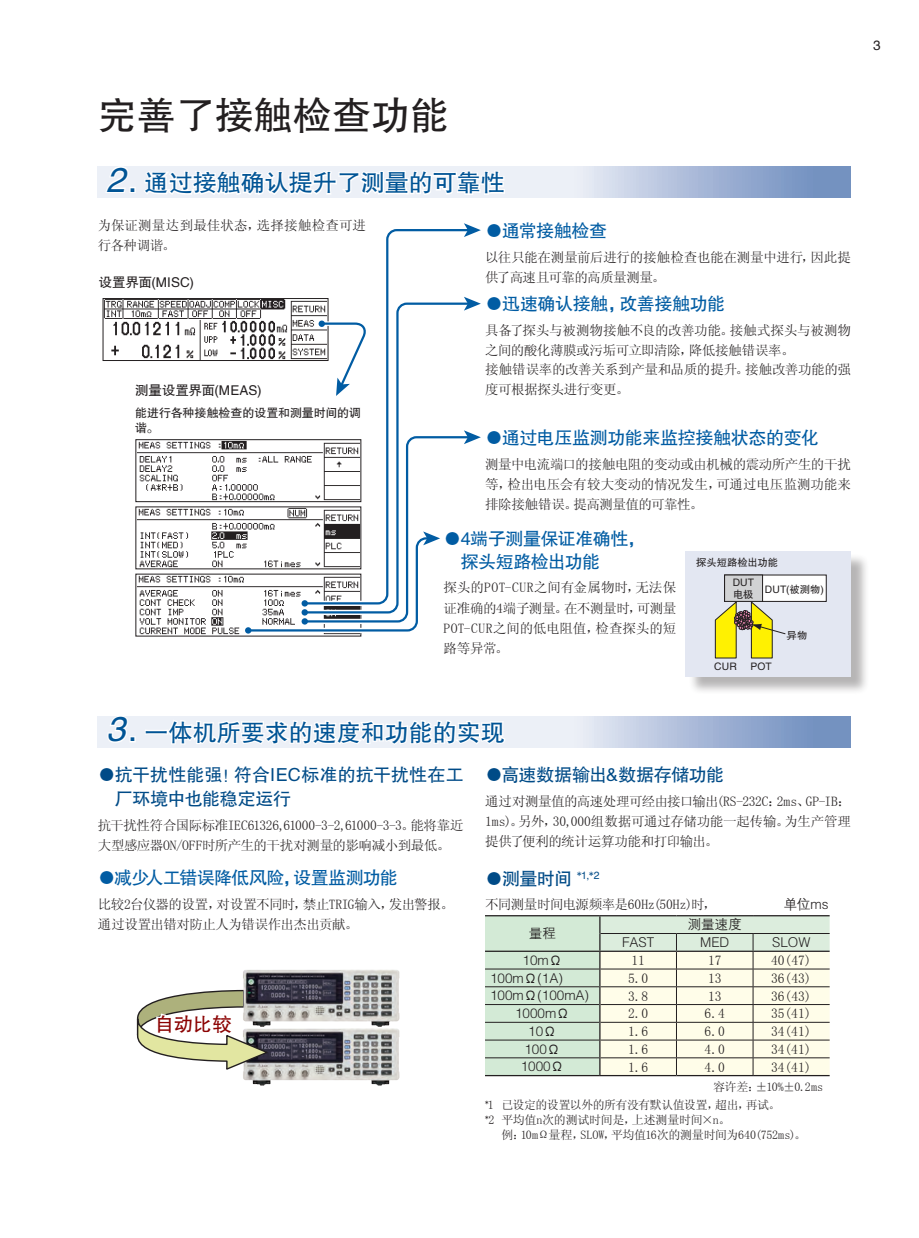
<style>
.page{position:relative;width:919px;height:1238px;background:#fff}
.page>*{position:absolute;margin:0;border:0;box-sizing:border-box;transform-origin:0 0}
.t1{font:39px "FZHTJW GB1 0";color:#231f20}
.t2{font:24px "FZHTJW GB1 0";color:#005495}
.t3{font:19.35px "FZHTJW GB1 0";color:#8b0202}
.t4{font:18px/22.5px "FZHTJW GB1 0";letter-spacing:-.025em;color:#015ca3}
.t5{font:18px/24px "FZHTJW GB1 0";letter-spacing:-.01em;color:#004b87}
.t6{font:13.5px/20.2px "Sim Sun";letter-spacing:-.025em;color:#231f20}
.t7{font:13.5px "FZZDXJW GB1 0";color:#231f20}
.t8{font:13.5px/19.5px "Sim Sun";letter-spacing:.01em;color:#231f20}
.t9{font:13.5px "FZHTJW GB1 0";letter-spacing:-.005em;color:#231f20}
.t10{font:12px/15px "Sim Sun";letter-spacing:-.025em;color:#231f20}
.t11{font:12px/15px "FZHTJW GB1 0";letter-spacing:-.01em;color:#231f20}
.t12{font:10.35px/11.4px "FZHTJW GB1 0";letter-spacing:.005em;color:#231f20}
.s1{font-style:italic;font-size:34.5px}
.s2{font-size:34.5px}
</style>
<div class="page">
<svg style="left:98px;top:716px;width:752px;height:31px;background:#b7c5df"></svg>
<svg style="left:144px;top:716px;width:362px;height:32px"></svg>
<svg style="left:107px;top:716px;width:22px;height:28px"></svg>
<div style="left:129px;top:736px;width:7px;height:6px;border:3px solid #fff"></div>
<svg style="left:485px;top:916px;width:344px;height:158px;background:#dfe7d5"></svg>
<hr style="left:485px;top:915px;width:115px;height:1px;background:#231f20">
<hr style="left:600px;top:915px;width:76px;height:1px;background:#231f20">
<hr style="left:676px;top:915px;width:77px;height:1px;background:#231f20">
<hr style="left:753px;top:915px;width:76px;height:1px;background:#231f20">
<hr style="left:485px;top:950px;width:115px;height:1px;background:#231f20">
<hr style="left:600px;top:950px;width:76px;height:1px;background:#231f20">
<hr style="left:676px;top:950px;width:77px;height:1px;background:#231f20">
<hr style="left:753px;top:950px;width:76px;height:1px;background:#231f20">
<hr style="left:485px;top:1074px;width:115px;height:2px;background:#231f20">
<hr style="left:600px;top:1074px;width:76px;height:2px;background:#231f20">
<hr style="left:676px;top:1074px;width:77px;height:2px;background:#231f20">
<hr style="left:753px;top:1074px;width:76px;height:2px;background:#231f20">
<svg style="left:98px;top:167px;width:752px;height:31px;background:#b6c4de"></svg>
<svg style="left:104px;top:166px;width:26px;height:28px"></svg>
<div style="left:129px;top:187px;width:7px;height:6px;border:3px solid #fff"></div>
<div style="left:688px;top:553px;width:187px;height:148px;background:#231f20;opacity:.33"></div>
<div style="left:685px;top:551px;width:165px;height:125px;background:#e3e7f2"></div>
<div style="left:724px;top:575px;width:102px;height:26px;background:#fff"></div>
<div style="left:724px;top:575px;width:38px;height:26px;background:#d1d2d4"></div>
<div style="left:724px;top:574px;width:38px;height:27px;border:1px solid #231f20"></div>
<svg style="left:714px;top:600px;width:72px;height:58px"></svg>
<img style="left:243px;top:1028px;width:156px;height:57px">
<svg style="left:136px;top:989px;width:133px;height:82px"></svg>
<img style="left:243px;top:970px;width:156px;height:56px">
<svg style="left:471px;top:299px;width:10px;height:9px"></svg>
<svg style="left:386px;top:237px;width:85px;height:193px"></svg>
<svg style="left:141px;top:166px;width:365px;height:71px"></svg>
<svg style="left:135px;top:430px;width:346px;height:207px"></svg>
<svg style="left:102px;top:298px;width:264px;height:98px"></svg>
<div style="left:318px;top:320px;width:7px;height:7px;background:#015ca3;border-radius:50%"></div>
<h1 class="t1" style="left:98px;top:93px;width:352px">完善了接触检查功能</h1>
<h2 class="t2" style="left:106px;top:170px;width:400px"><span class="s1">2</span><span class="s2">.</span> 通过接触确认提升了测量的可靠性</h2>
<p class="t8" style="left:98px;top:216px;width:269px">为保证测量达到最佳状态，选择接触检查可进行各种调谐。</p>
<h3 class="t4" style="left:485px;top:219px;width:124px">●通常接触检查</h3>
<p class="t6" style="left:485px;top:246px;width:367px">以往只能在测量前后进行的接触检查也能在测量中进行，因此提供了高速且可靠的高质量测量。</p>
<p class="t9" style="left:99px;top:275px;width:97px">设置界面(MISC)</p>
<p class="t9" style="left:135px;top:382px;width:128px">测量设置界面(MEAS)</p>
<p class="t11" style="left:135px;top:405px;width:227px">能进行各种接触检查的设置和测量时间的调谐。</p>
<h3 class="t4" style="left:485px;top:293px;width:242px">●迅速确认接触，改善接触功能</h3>
<p class="t6" style="left:485px;top:320px;width:367px;line-height:19.5px">具备了探头与被测物接触不良的改善功能。接触式探头与被测物之间的酸化薄膜或污垢可立即清除，降低接触错误率。<br>接触错误率的改善关系到产量和品质的提升。接触改善功能的强度可根据探头进行变更。</p>
<h3 class="t4" style="left:485px;top:426px;width:336px">●通过电压监测功能来监控接触状态的变化</h3>
<p class="t6" style="left:485px;top:453px;width:367px;text-align:justify">测量中电流端口的接触电阻的变动或由机械的震动所产生的干扰等，检出电压会有较大变动的情况发生，可通过电压监测功能来排除接触错误。提高测量值的可靠性。</p>
<h3 class="t4" style="left:460px;top:528px;width:186px;text-indent:-17px">●4端子测量保证准确性，探头短路检出功能</h3>
<p class="t6" style="left:443px;top:577px;width:234px;text-align:justify">探头的POT-CUR之间有金属物时，无法保证准确的4端子测量。在不测量时，可测量POT-CUR之间的低电阻值，检查探头的短路等异常。</p>
<p class="t12" style="left:696px;top:556px;width:83px">探头短路检出功能</p>
<p class="t12" style="left:732px;top:577px;width:23px">DUT电极</p>
<p class="t12" style="left:764px;top:583px;width:60px">DUT(被测物)</p>
<p class="t12" style="left:786px;top:629px;width:22px">异物</p>
<p class="t12" style="left:714px;top:660px;width:24px">CUR</p>
<p class="t12" style="left:750px;top:660px;width:23px">POT</p>
<h2 class="t2" style="left:106px;top:719px;width:400px"><span class="s1">3</span><span class="s2">.</span> 一体机所要求的速度和功能的实现</h2>
<h3 class="t5" style="left:115px;top:763px;width:350px;text-indent:-17px">●抗干扰性能强！符合IEC标准的抗干扰性在工厂环境中也能稳定运行</h3>
<p class="t6" style="left:98px;top:814px;width:367px">抗干扰性符合国际标准IEC61326,61000-3-2,61000-3-3。能将靠近大型感应器ON/OFF时所产生的干扰对测量的影响减小到最低。</p>
<h3 class="t4" style="left:98px;top:867px;width:301px">●减少人工错误降低风险，设置监测功能</h3>
<p class="t6" style="left:98px;top:893px;width:357px">比较2台仪器的设置，对设置不同时，禁止TRIG输入，发出警报。通过设置出错对防止人为错误作出杰出贡献。</p>
<h3 class="t3" style="left:155px;top:1014px;width:79px">自动比较</h3>
<h3 class="t5" style="left:485px;top:763px;width:241px">●高速数据输出&amp;数据存储功能</h3>
<p class="t6" style="left:485px;top:790px;width:367px;text-align:justify">通过对测量值的高速处理可经由接口输出(RS-232C：2ms、GP-IB：1ms)。另外，30,000组数据可通过存储功能一起传输。为生产管理提供了便利的统计运算功能和打印输出。</p>
<h3 class="t5" style="left:485px;top:866px;width:116px">●测量时间 <sup>*</sup><sup>1,</sup><sup>*</sup><sup>2</sup></h3>
<p class="t6" style="left:485px;top:893px;width:233px">不同测量时间电源频率是60Hz(50Hz)时，</p>
<p class="t7" style="left:783px;top:897px;width:46px">单位ms</p>
<p class="t7" style="left:529px;top:926px;width:28px">量程</p>
<p class="t7" style="left:687px;top:917px;width:55px">测量速度</p>
<p class="t7" style="left:622px;top:935px;width:34px">FAST</p>
<p class="t7" style="left:700px;top:935px;width:31px">MED</p>
<p class="t7" style="left:772px;top:935px;width:40px">SLOW</p>
<p class="t7" style="left:522px;top:952px;width:41px">10mΩ</p>
<p class="t6" style="left:631px;top:950px;width:15px">11</p>
<p class="t6" style="left:708px;top:950px;width:15px">17</p>
<p class="t6" style="left:771px;top:950px;width:42px">40(47)</p>
<p class="t7" style="left:490px;top:970px;width:74px">100mΩ(1A)</p>
<p class="t6" style="left:628px;top:967px;width:22px">5.0</p>
<p class="t6" style="left:708px;top:967px;width:15px">13</p>
<p class="t6" style="left:771px;top:967px;width:42px">36(43)</p>
<p class="t7" style="left:490px;top:988px;width:100px">100mΩ(100mA)</p>
<p class="t6" style="left:628px;top:985px;width:22px">3.8</p>
<p class="t6" style="left:708px;top:985px;width:15px">13</p>
<p class="t6" style="left:771px;top:985px;width:42px">36(43)</p>
<p class="t7" style="left:515px;top:1006px;width:56px">1000mΩ</p>
<p class="t6" style="left:628px;top:1003px;width:22px">2.0</p>
<p class="t6" style="left:704px;top:1003px;width:22px">6.4</p>
<p class="t6" style="left:771px;top:1003px;width:42px">35(41)</p>
<p class="t7" style="left:528px;top:1023px;width:30px">10Ω</p>
<p class="t6" style="left:628px;top:1021px;width:22px">1.6</p>
<p class="t6" style="left:704px;top:1021px;width:22px">6.0</p>
<p class="t6" style="left:771px;top:1021px;width:42px">34(41)</p>
<p class="t7" style="left:524px;top:1041px;width:37px">100Ω</p>
<p class="t6" style="left:628px;top:1038px;width:22px">1.6</p>
<p class="t6" style="left:704px;top:1038px;width:22px">4.0</p>
<p class="t6" style="left:771px;top:1038px;width:42px">34(41)</p>
<p class="t7" style="left:520px;top:1059px;width:45px">1000Ω</p>
<p class="t6" style="left:628px;top:1056px;width:22px">1.6</p>
<p class="t6" style="left:704px;top:1056px;width:22px">4.0</p>
<p class="t6" style="left:771px;top:1056px;width:42px">34(41)</p>
<p class="t10" style="left:713px;top:1078px;width:112px">容许差：±10%±0.2ms</p>
<p class="t10" style="left:485px;top:1096px;width:297px"><sup>*</sup>1 已设定的设置以外的所有没有默认值设置，超出，再试。<sup>*</sup>2 平均值n次的测试时间是，上述测量时间×n。</p>
<p class="t10" style="left:501px;top:1126px;width:306px">例：10mΩ量程，SLOW，平均值16次的测量时间为640(752ms)。</p>
<p class="t9" style="left:873px;top:38px;width:9px">3</p>
</div>
